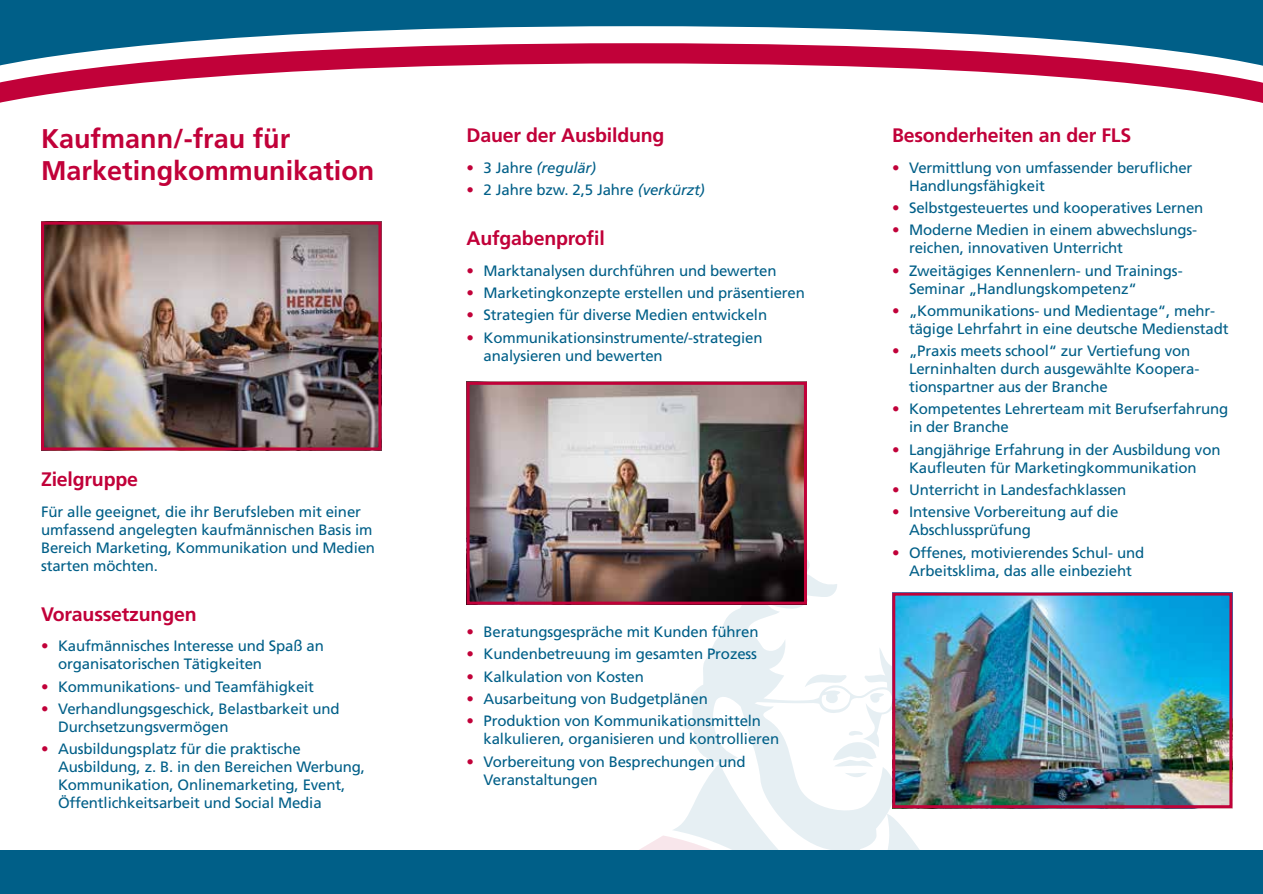
<style>
.page{position:relative;width:1263px;height:894px;background:#fff}
.page>*{position:absolute;margin:0;border:0;box-sizing:border-box;transform-origin:0 0}
.t1{font:700 27px/32.4px "Frutiger LT Std";color:#c10139}
.t2{font:700 19.5px "Frutiger LT Std";letter-spacing:-.01em;color:#c10139}
.t3{font:15px/18px "Frutiger LT Std";letter-spacing:-.01em;color:#005f88}
.t4{font:italic 15px "Frutiger LT Std";letter-spacing:-.01em;color:#005f88}
.s1{font-weight:700;color:#c10139}
.s2{font-weight:700;font-style:normal;color:#c10139}
.s3{font-style:normal}
.s4{font-style:italic}
</style>
<div class="page">
<svg style="left:671px;top:557px;width:256px;height:293px"></svg>
<div style="left:0;top:850px;width:1262px;height:43px;background:#005f88"></div>
<svg style="left:0;top:86px;width:1262px;height:17px"></svg>
<svg style="left:0;top:69px;width:1262px;height:17px"></svg>
<svg style="left:0;top:0;width:1262px;height:69px;fill:#005f88"></svg>
<img style="left:470px;top:385px;width:332px;height:215px">
<div style="left:466px;top:381px;width:340px;height:223px;border:3px solid #c10139"></div>
<img style="left:45px;top:225px;width:332px;height:221px">
<div style="left:41px;top:221px;width:340px;height:229px;border:3px solid #c10139"></div>
<img style="left:896px;top:596px;width:332px;height:207px">
<div style="left:892px;top:592px;width:340px;height:215px;border:3px solid #c10139"></div>
<svg style="left:636px;top:835px;width:230px;height:59px"></svg>
<h1 class="t1" style="left:41px;top:122px;width:335px">Kaufmann/-frau für<br>Marketingkommunikation</h1>
<h2 class="t2" style="left:41px;top:468px;width:98px">Zielgruppe</h2>
<p class="t3" style="left:41px;top:503px;width:335px">Für alle geeignet, die ihr Berufsleben mit einer umfassend angelegten kaufmännischen Basis im Bereich Marketing, Kommunikation und Medien starten möchten.</p>
<h2 class="t2" style="left:41px;top:602px;width:157px">Voraussetzungen</h2>
<p class="t3" style="left:58px;top:637px;width:267px;text-indent:-17px"><span class="s1">•</span> Kaufmännisches Interesse und Spaß an organisatorischen Tätigkeiten</p>
<p class="t3" style="left:41px;top:677px;width:274px"><span class="s1">•</span> Kommunikations- und Teamfähigkeit</p>
<p class="t3" style="left:58px;top:699px;width:283px;text-indent:-17px"><span class="s1">•</span> Verhandlungsgeschick, Belastbarkeit und<br>Durchsetzungsvermögen</p>
<p class="t3" style="left:58px;top:739px;width:308px;text-indent:-17px"><span class="s1">•</span> Ausbildungsplatz für die praktische Ausbildung, z. B. in den Bereichen Werbung, Kommunikation, Onlinemarketing, Event, Öffentlichkeitsarbeit und Social Media</p>
<h2 class="t2" style="left:466px;top:124px;width:199px">Dauer der Ausbildung</h2>
<p class="t4" style="left:466px;top:159px;width:131px"><span class="s2">•</span> <span class="s3">3 Jahre</span> (regulär)</p>
<p class="t3" style="left:466px;top:181px;width:240px"><span class="s1">•</span> 2 Jahre bzw. 2,5 Jahre <span class="s4">(verkürzt)</span></p>
<h2 class="t2" style="left:466px;top:226px;width:140px">Aufgabenprofil</h2>
<p class="t3" style="left:466px;top:261px;width:311px"><span class="s1">•</span> Marktanalysen durchführen und bewerten</p>
<p class="t3" style="left:466px;top:284px;width:340px"><span class="s1">•</span> Marketingkonzepte erstellen und präsentieren</p>
<p class="t3" style="left:466px;top:306px;width:302px"><span class="s1">•</span> Strategien für diverse Medien entwickeln</p>
<p class="t3" style="left:483px;top:328px;width:280px;text-indent:-17px"><span class="s1">•</span> Kommunikationsinstrumente/-strategien analysieren und bewerten</p>
<p class="t3" style="left:466px;top:622px;width:293px"><span class="s1">•</span> Beratungsgespräche mit Kunden führen</p>
<p class="t3" style="left:466px;top:645px;width:292px"><span class="s1">•</span> Kundenbetreuung im gesamten Prozess</p>
<p class="t3" style="left:466px;top:667px;width:179px"><span class="s1">•</span> Kalkulation von Kosten</p>
<p class="t3" style="left:466px;top:689px;width:243px"><span class="s1">•</span> Ausarbeitung von Budgetplänen</p>
<p class="t3" style="left:483px;top:711px;width:297px;text-indent:-17px"><span class="s1">•</span> Produktion von Kommunikationsmitteln kalkulieren, organisieren und kontrollieren</p>
<p class="t3" style="left:483px;top:752px;width:263px;text-indent:-17px"><span class="s1">•</span> Vorbereitung von Besprechungen und<br>Veranstaltungen</p>
<h2 class="t2" style="left:891px;top:124px;width:241px">Besonderheiten an der FLS</h2>
<p class="t3" style="left:908px;top:158px;width:285px;text-indent:-17px"><span class="s1">•</span> Vermittlung von umfassender beruflicher<br>Handlungsfähigkeit</p>
<p class="t3" style="left:891px;top:199px;width:313px"><span class="s1">•</span> Selbstgesteuertes und kooperatives Lernen</p>
<p class="t3" style="left:908px;top:221px;width:289px;text-indent:-17px"><span class="s1">•</span> Moderne Medien in einem abwechslungs&shy;reichen, innovativen Unterricht</p>
<p class="t3" style="left:908px;top:261px;width:275px;text-indent:-17px"><span class="s1">•</span> Zweitägiges Kennenlern- und Trainings-<br>Seminar „Handlungskompetenz“</p>
<p class="t3" style="left:908px;top:301px;width:321px;text-indent:-17px"><span class="s1">•</span> „Kommunikations- und Medientage“, mehr&shy;tägige Lehrfahrt in eine deutsche Medienstadt</p>
<p class="t3" style="left:908px;top:342px;width:291px;text-indent:-17px"><span class="s1">•</span> „Praxis meets school“ zur Vertiefung von<br>Lerninhalten durch ausgewählte Koopera&shy;tionspartner aus der Branche</p>
<p class="t3" style="left:908px;top:400px;width:320px;text-indent:-17px"><span class="s1">•</span> Kompetentes Lehrerteam mit Berufserfahrung in der Branche</p>
<p class="t3" style="left:891px;top:440px;width:330px;text-align:center"><span class="s1">•</span> Langjährige Erfahrung in der Ausbildung von<br>Kaufleuten für Marketingkommunikation</p>
<p class="t3" style="left:891px;top:480px;width:236px"><span class="s1">•</span> Unterricht in Landesfachklassen</p>
<p class="t3" style="left:908px;top:503px;width:211px;text-indent:-17px"><span class="s1">•</span> Intensive Vorbereitung auf die<br>Abschlussprüfung</p>
<p class="t3" style="left:891px;top:543px;width:253px;text-align:center"><span class="s1">•</span> Offenes, motivierendes Schul- und<br>Arbeitsklima, das alle einbezieht</p>
</div>
